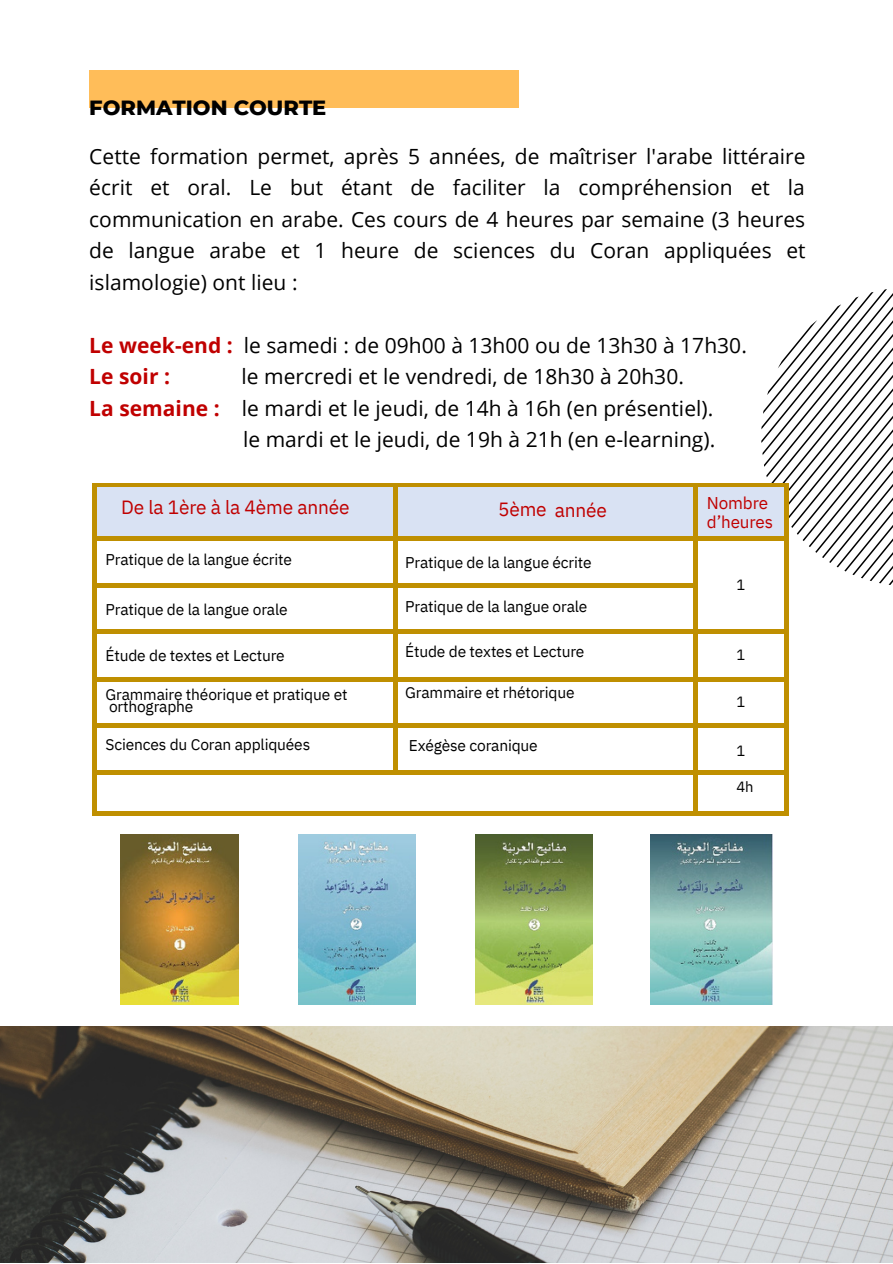
<style>
.page{position:relative;width:893px;height:1264px;background:#fff}
.page>*{position:absolute;margin:0;border:0;box-sizing:border-box;transform-origin:0 0}
.t1{font:21px/31.5px "Open Sans";letter-spacing:.005em;color:#000;text-align:justify}
.t2{font:800 21px "Montserrat";color:#000}
.t3{font:700 21px "Open Sans";color:#c00000}
.t4{font:19.05px "IBM Plex Sans";letter-spacing:-.01em;color:#c00000}
.t5{font:17.1px/19px "IBM Plex Sans";letter-spacing:-.01em;color:#c00000}
.t6{font:15.6px/12.3px "IBM Plex Sans";letter-spacing:-.01em;color:#000}
.t7{font:14.7px "IBM Plex Sans";color:#000}
.s1{font-weight:700;color:#c00000}
</style>
<div class="page">
<div style="left:89px;top:70px;width:429px;height:38px;background:#ffbd59"></div>
<img style="left:0;top:1026px;width:892px;height:236px">
<div style="left:96px;top:488px;width:296px;height:48px;background:#d9e2f3"></div>
<div style="left:397px;top:488px;width:296px;height:48px;background:#d9e2f3"></div>
<div style="left:698px;top:488px;width:85px;height:48px;background:#d9e2f3"></div>
<svg style="left:92px;top:483px;width:5px;height:5px"></svg>
<hr style="left:97px;top:483px;width:296px;height:4px;background:#bf8f00">
<hr style="left:97px;top:487px;width:296px;height:1px;background:#d9e2f3">
<svg style="left:393px;top:483px;width:4px;height:5px"></svg>
<hr style="left:397px;top:483px;width:296px;height:4px;background:#bf8f00">
<hr style="left:397px;top:487px;width:296px;height:1px;background:#d9e2f3">
<svg style="left:693px;top:483px;width:5px;height:5px"></svg>
<hr style="left:698px;top:483px;width:85px;height:4px;background:#bf8f00">
<hr style="left:698px;top:487px;width:85px;height:1px;background:#d9e2f3">
<div style="left:92px;top:488px;width:5px;height:48px;background:#bf8f00"></div>
<hr style="left:393px;top:488px;width:4px;height:48px;background:#bf8f00">
<div style="left:693px;top:488px;width:5px;height:48px;background:#bf8f00"></div>
<svg style="left:92px;top:536px;width:5px;height:5px"></svg>
<hr style="left:97px;top:536px;width:296px;height:4px;background:#bf8f00">
<svg style="left:393px;top:536px;width:4px;height:5px"></svg>
<hr style="left:397px;top:536px;width:296px;height:4px;background:#bf8f00">
<svg style="left:693px;top:536px;width:5px;height:5px"></svg>
<hr style="left:698px;top:536px;width:85px;height:4px;background:#bf8f00">
<div style="left:92px;top:541px;width:5px;height:42px;background:#bf8f00"></div>
<hr style="left:393px;top:541px;width:4px;height:42px;background:#bf8f00">
<div style="left:693px;top:541px;width:5px;height:42px;background:#bf8f00"></div>
<svg style="left:92px;top:583px;width:5px;height:4px"></svg>
<hr style="left:97px;top:583px;width:296px;height:4px;background:#bf8f00">
<svg style="left:393px;top:583px;width:4px;height:4px"></svg>
<hr style="left:397px;top:583px;width:296px;height:4px;background:#bf8f00">
<svg style="left:693px;top:583px;width:5px;height:4px"></svg>
<svg style="left:746px;top:289px;width:147px;height:298px"></svg>
<div style="left:92px;top:587px;width:5px;height:42px;background:#bf8f00"></div>
<hr style="left:393px;top:587px;width:4px;height:42px;background:#bf8f00">
<div style="left:693px;top:587px;width:5px;height:42px;background:#bf8f00"></div>
<div style="left:783px;top:587px;width:5px;height:42px;background:#bf8f00"></div>
<svg style="left:92px;top:629px;width:5px;height:5px"></svg>
<div style="left:97px;top:629px;width:296px;height:5px;background:#bf8f00"></div>
<svg style="left:393px;top:629px;width:4px;height:5px"></svg>
<div style="left:397px;top:629px;width:296px;height:5px;background:#bf8f00"></div>
<svg style="left:693px;top:629px;width:5px;height:5px"></svg>
<div style="left:698px;top:629px;width:85px;height:5px;background:#bf8f00"></div>
<svg style="left:783px;top:629px;width:5px;height:5px"></svg>
<div style="left:92px;top:634px;width:5px;height:42px;background:#bf8f00"></div>
<hr style="left:393px;top:634px;width:4px;height:42px;background:#bf8f00">
<div style="left:693px;top:634px;width:5px;height:42px;background:#bf8f00"></div>
<div style="left:783px;top:634px;width:5px;height:42px;background:#bf8f00"></div>
<svg style="left:92px;top:676px;width:5px;height:5px"></svg>
<div style="left:97px;top:676px;width:296px;height:5px;background:#bf8f00"></div>
<svg style="left:393px;top:676px;width:4px;height:5px"></svg>
<div style="left:397px;top:676px;width:296px;height:5px;background:#bf8f00"></div>
<svg style="left:693px;top:676px;width:5px;height:5px"></svg>
<div style="left:698px;top:676px;width:85px;height:5px;background:#bf8f00"></div>
<svg style="left:783px;top:676px;width:5px;height:5px"></svg>
<div style="left:92px;top:681px;width:5px;height:42px;background:#bf8f00"></div>
<hr style="left:393px;top:681px;width:4px;height:42px;background:#bf8f00">
<div style="left:693px;top:681px;width:5px;height:42px;background:#bf8f00"></div>
<div style="left:783px;top:681px;width:5px;height:42px;background:#bf8f00"></div>
<svg style="left:92px;top:723px;width:5px;height:5px"></svg>
<div style="left:97px;top:723px;width:296px;height:5px;background:#bf8f00"></div>
<svg style="left:393px;top:723px;width:4px;height:5px"></svg>
<div style="left:397px;top:723px;width:296px;height:5px;background:#bf8f00"></div>
<svg style="left:693px;top:723px;width:5px;height:5px"></svg>
<div style="left:698px;top:723px;width:85px;height:5px;background:#bf8f00"></div>
<svg style="left:783px;top:723px;width:5px;height:5px"></svg>
<div style="left:92px;top:728px;width:5px;height:42px;background:#bf8f00"></div>
<hr style="left:393px;top:728px;width:4px;height:42px;background:#bf8f00">
<div style="left:693px;top:728px;width:5px;height:42px;background:#bf8f00"></div>
<div style="left:783px;top:728px;width:5px;height:42px;background:#bf8f00"></div>
<svg style="left:92px;top:770px;width:5px;height:5px"></svg>
<div style="left:97px;top:770px;width:296px;height:5px;background:#bf8f00"></div>
<svg style="left:393px;top:770px;width:4px;height:5px"></svg>
<div style="left:397px;top:770px;width:296px;height:5px;background:#bf8f00"></div>
<svg style="left:693px;top:770px;width:5px;height:5px"></svg>
<div style="left:698px;top:770px;width:85px;height:5px;background:#bf8f00"></div>
<svg style="left:783px;top:770px;width:5px;height:5px"></svg>
<div style="left:92px;top:775px;width:5px;height:36px;background:#bf8f00"></div>
<svg style="left:92px;top:811px;width:5px;height:5px"></svg>
<div style="left:97px;top:811px;width:596px;height:5px;background:#bf8f00"></div>
<div style="left:693px;top:775px;width:5px;height:36px;background:#bf8f00"></div>
<svg style="left:693px;top:811px;width:5px;height:5px"></svg>
<div style="left:698px;top:811px;width:85px;height:5px;background:#bf8f00"></div>
<div style="left:783px;top:775px;width:5px;height:36px;background:#bf8f00"></div>
<svg style="left:783px;top:811px;width:5px;height:5px"></svg>
<img style="left:121px;top:834px;width:118px;height:170px">
<img style="left:298px;top:834px;width:117px;height:170px">
<img style="left:475px;top:834px;width:117px;height:170px">
<img style="left:650px;top:834px;width:122px;height:170px">
<p class="t2" style="left:89px;top:94px;width:239px">FORMATION COURTE</p>
<p class="t1" style="left:89px;top:140px;width:717px">Cette formation permet, après 5 années, de maîtriser l'arabe littéraire écrit et oral. Le but étant de faciliter la compréhension et la communication en arabe. Ces cours de 4 heures par semaine (3 heures de langue arabe et 1 heure de sciences du Coran appliquées et islamologie) ont lieu :</p>
<p class="t1" style="left:89px;top:329px;width:659px"><span class="s1">Le week-end :</span> le samedi : de 09h00 à 13h00 ou de 13h30 à 17h30.</p>
<p class="t3" style="left:89px;top:362px;width:82px">Le soir :</p>
<p class="t1" style="left:241px;top:360px;width:444px">le mercredi et le vendredi, de 18h30 à 20h30.</p>
<p class="t1" style="left:89px;top:392px;width:625px"><span class="s1">La semaine :</span> le mardi et le jeudi, de 14h à 16h (en présentiel).</p>
<p class="t1" style="left:243px;top:423px;width:473px">le mardi et le jeudi, de 19h à 21h (en e-learning).</p>
<p class="t4" style="left:121px;top:495px;width:230px">De la 1ère à la 4ème année</p>
<p class="t4" style="left:498px;top:497px;width:110px">5ème année</p>
<p class="t6" style="left:105px;top:553px;width:188px">Pratique de la langue écrite</p>
<p class="t6" style="left:105px;top:602px;width:184px">Pratique de la langue orale</p>
<p class="t6" style="left:105px;top:649px;width:181px">Étude de textes et Lecture</p>
<p class="t6" style="left:105px;top:687px;width:243px">Grammaire théorique et pratique et orthographe</p>
<p class="t6" style="left:105px;top:738px;width:206px">Sciences du Coran appliquées</p>
<p class="t6" style="left:405px;top:555px;width:188px">Pratique de la langue écrite</p>
<p class="t6" style="left:405px;top:600px;width:184px">Pratique de la langue orale</p>
<p class="t6" style="left:405px;top:645px;width:181px">Étude de textes et Lecture</p>
<p class="t6" style="left:405px;top:686px;width:171px">Grammaire et rhétorique</p>
<p class="t6" style="left:409px;top:738px;width:130px">Exégèse coranique</p>
<p class="t5" style="left:707px;top:493px;width:67px">Nombre d’heures</p>
<p class="t7" style="left:736px;top:575px;width:10px">1</p>
<p class="t7" style="left:736px;top:645px;width:10px">1</p>
<p class="t7" style="left:736px;top:692px;width:10px">1</p>
<p class="t7" style="left:736px;top:740px;width:10px">1</p>
<p class="t7" style="left:736px;top:777px;width:19px">4h</p>
</div>
